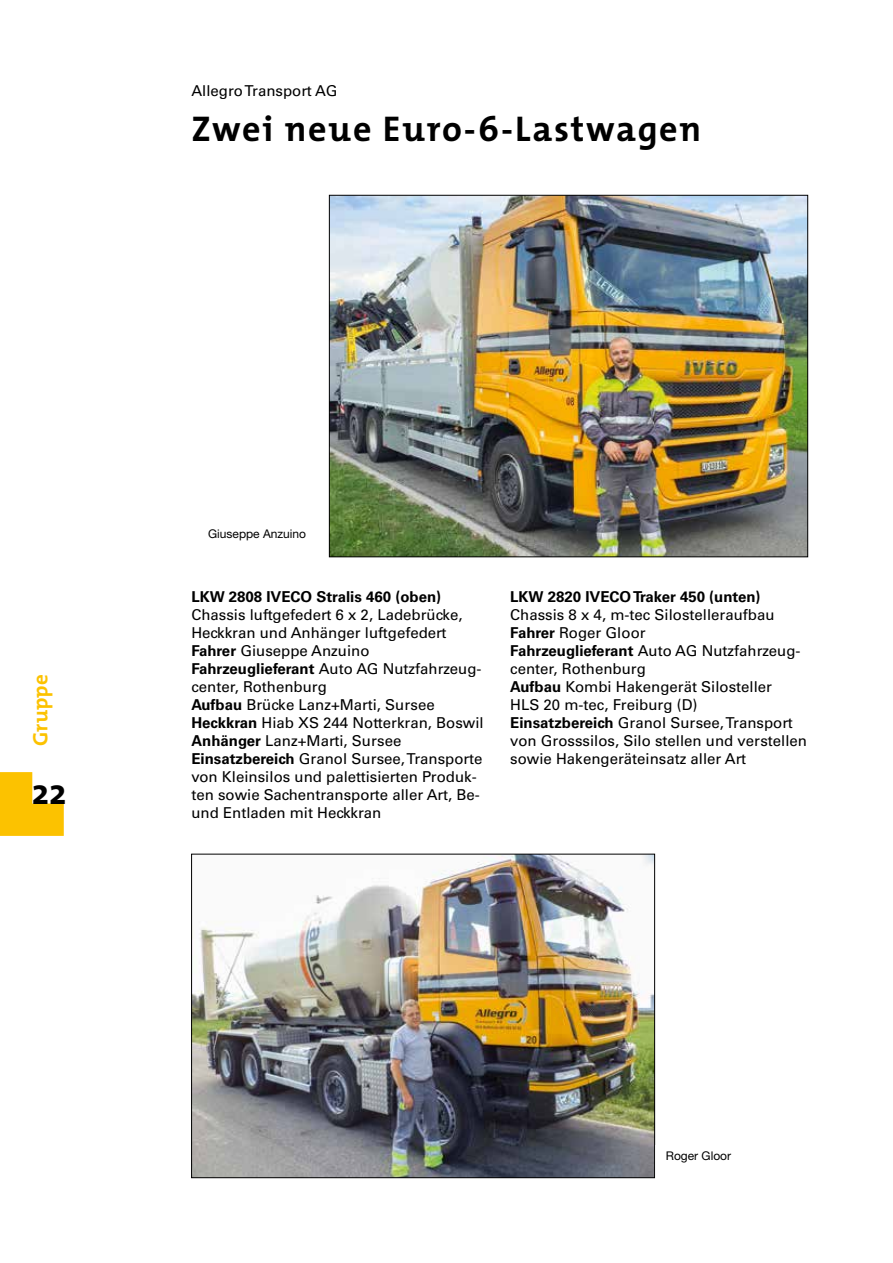
<style>
.page{position:relative;width:893px;height:1263px;background:#fff}
.page>*{position:absolute;margin:0;border:0;box-sizing:border-box;transform-origin:0 0}
.t1{font:700 36px "The Mix";letter-spacing:.05em;color:#000}
.t2{font:700 21px "The Mix";color:#fcc200}
.t3{font:15px/18px "Univers";color:#000}
.t4{font:700 15px "Univers";color:#000}
.t5{font:12px "Helvetica Neue LT Pro";color:#000}
.s1{font-weight:700}
</style>
<div class="page">
<svg style="left:0;top:772px;width:64px;height:64px"></svg>
<img style="left:193px;top:856px;width:460px;height:320px">
<div style="left:191px;top:854px;width:464px;height:324px;border:1px solid #000"></div>
<img style="left:331px;top:197px;width:475px;height:358px">
<p class="t3" style="left:191px;top:82px;width:148px">Allegro Transport AG</p>
<h1 class="t1" style="left:191px;top:99px;width:511px">Zwei neue Euro-6-Lastwagen</h1>
<h2 class="t2" style="left:23px;top:746px;width:73px;rotate:-90deg">Gruppe</h2>
<h1 class="t1" style="left:32px;top:761px;width:36px">22</h1>
<p class="t5" style="left:208px;top:527px;width:100px">Giuseppe Anzuino</p>
<p class="t4" style="left:191px;top:588px;width:251px">LKW 2808 IVECO Stralis 460 (oben)</p>
<p class="t3" style="left:191px;top:606px;width:294px">Chassis luftgefedert 6 x 2, Ladebrücke, Heckkran und Anhänger luftgefedert <span class="s1">Fahrer</span> Giuseppe Anzuino <span class="s1">Fahrzeuglieferant</span> Auto AG Nutzfahrzeug&shy;center, Rothenburg<br><span class="s1">Aufbau</span> Brücke Lanz+Marti, Sursee <span class="s1">Heckkran</span> Hiab XS 244 Notterkran, Boswil <span class="s1">Anhänger</span> Lanz+Marti, Sursee <span class="s1">Einsatzbereich</span> Granol Sursee, Transporte von Kleinsilos und palettisierten Produk&shy;ten sowie Sachentransporte aller Art, Be&shy;und Entladen mit Heckkran</p>
<p class="t4" style="left:510px;top:588px;width:252px">LKW 2820 IVECO Traker 450 (unten)</p>
<p class="t3" style="left:510px;top:606px;width:298px">Chassis 8 x 4, m-tec Silostelleraufbau <span class="s1">Fahrer</span> Roger Gloor<br><span class="s1">Fahrzeuglieferant</span> Auto AG Nutzfahrzeug&shy;center, Rothenburg<br><span class="s1">Aufbau</span> Kombi Hakengerät Silosteller<br>HLS 20 m-tec, Freiburg (D)<br><span class="s1">Einsatzbereich</span> Granol Sursee, Transport von Grosssilos, Silo stellen und verstellen sowie Hakengeräteinsatz aller Art</p>
<p class="t5" style="left:666px;top:1148px;width:67px">Roger Gloor</p>
</div>
